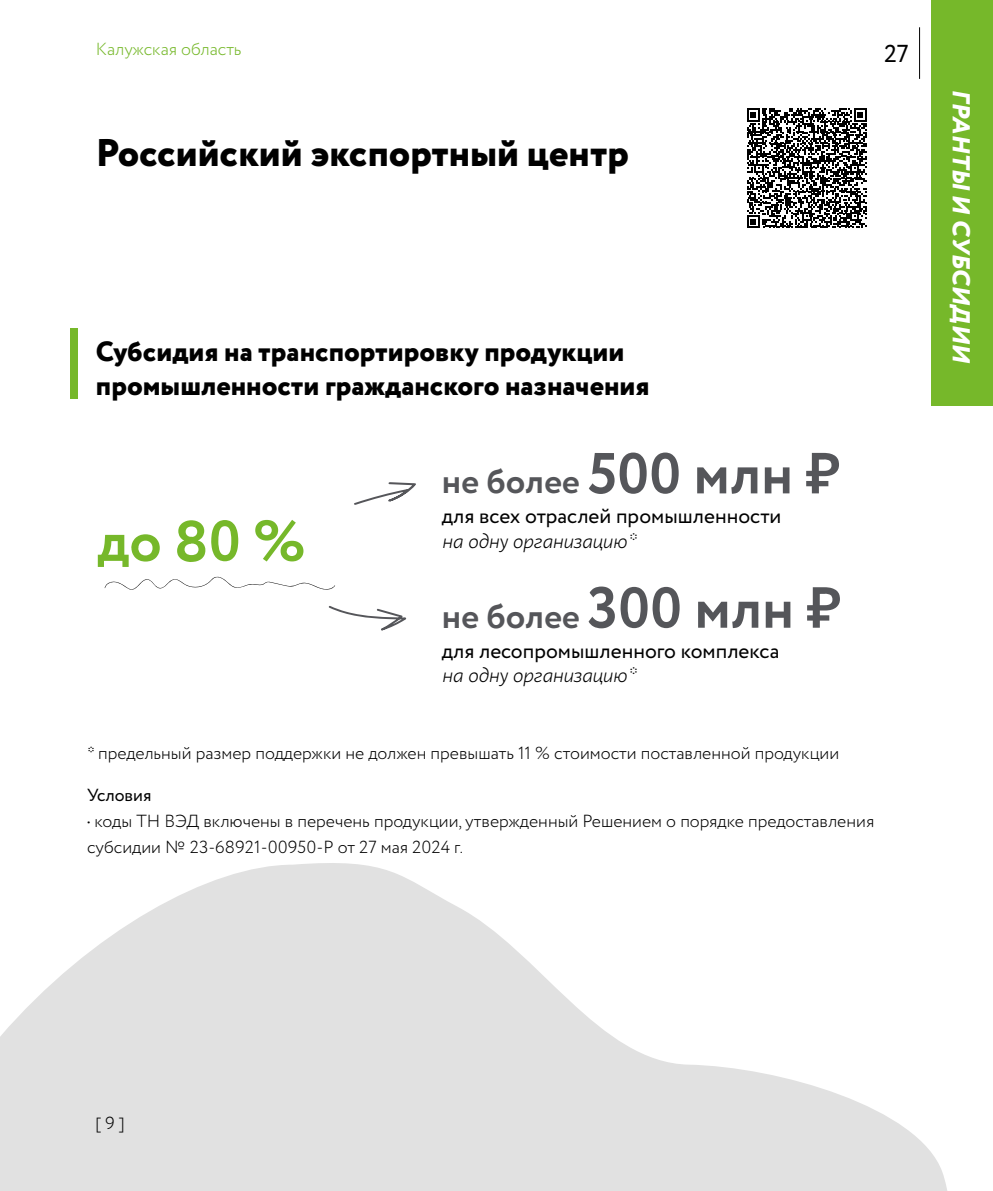
<style>
.page{position:relative;width:993px;height:1191px;background:#fff}
.page>*{position:absolute;margin:0;border:0;box-sizing:border-box;transform-origin:0 0}
.t1{font:700 57.75px "Circe";color:#76b82a}
.t2{font:800 38.5px "Circe";color:#000}
.t3{font:700 35px "Circe";color:#55565a}
.t4{font:800 28px/33.6px "Circe";color:#000}
.t5{font:italic 800 24.5px "Circe";color:#fff}
.t6{font:24.5px "Circe";color:#000}
.t7{font:21px "Circe";color:#000}
.t8{font:italic 300 21px "Circe";color:#000}
.t9{font:300 17.5px/26.2px "Circe";color:#000}
.t10{font:300 17.5px "Circe";color:#76b82a}
.t11{font:17.5px "Circe";color:#000}
.s1{font-size:57.75px}
</style>
<div class="page">
<hr style="left:918px;top:27px;width:1px;height:52px;background:#000">
<div style="left:931px;top:0;width:61px;height:405px;background:#76b82a"></div>
<svg style="left:105px;top:576px;width:230px;height:14px"></svg>
<svg style="left:354px;top:482px;width:62px;height:23px"></svg>
<svg style="left:328px;top:606px;width:78px;height:25px"></svg>
<svg style="left:0;top:863px;width:947px;height:328px;fill:#e1e1e1"></svg>
<svg style="left:747px;top:109px;width:119px;height:119px"></svg>
<div style="left:70px;top:328px;width:8px;height:70px;background:#76b82a"></div>
<p class="t10" style="left:96px;top:38px;width:147px">Калужская область</p>
<h2 class="t2" style="left:96px;top:126px;width:534px">Российский экспортный центр</h2>
<h3 class="t6" style="left:883px;top:37px;width:26px">27</h3>
<h3 class="t4" style="left:96px;top:336px;width:555px">Субсидия на транспортировку продукции промышленности гражданского назначения</h3>
<h1 class="t1" style="left:97px;top:502px;width:210px">до 80 %</h1>
<h3 class="t3" style="left:441px;top:458px;width:399px">не более <span class="s1">500 млн ₽</span></h3>
<p class="t7" style="left:441px;top:502px;width:341px">для всех отраслей промышленности</p>
<p class="t8" style="left:441px;top:527px;width:196px">на одну организацию*</p>
<h3 class="t3" style="left:441px;top:592px;width:400px">не более <span class="s1">300 млн ₽</span></h3>
<p class="t7" style="left:441px;top:636px;width:339px">для лесопромышленного комплекса</p>
<p class="t8" style="left:441px;top:661px;width:196px">на одну организацию*</p>
<p class="t9" style="left:87px;top:740px;width:753px">* предельный размер поддержки не должен превышать 11 % стоимости поставленной продукции</p>
<p class="t11" style="left:87px;top:783px;width:66px">Условия</p>
<p class="t9" style="left:87px;top:808px;width:788px">• коды ТН ВЭД включены в перечень продукции, утвержденный Решением о порядке предоставления субсидии № 23-68921-00950-Р от 27 мая 2024 г.</p>
<h3 class="t5" style="left:977px;top:89px;width:276px;rotate:90deg">ГРАНТЫ И СУБСИДИИ</h3>
<p class="t9" style="left:96px;top:1110px;width:30px">[ 9 ]</p>
</div>
